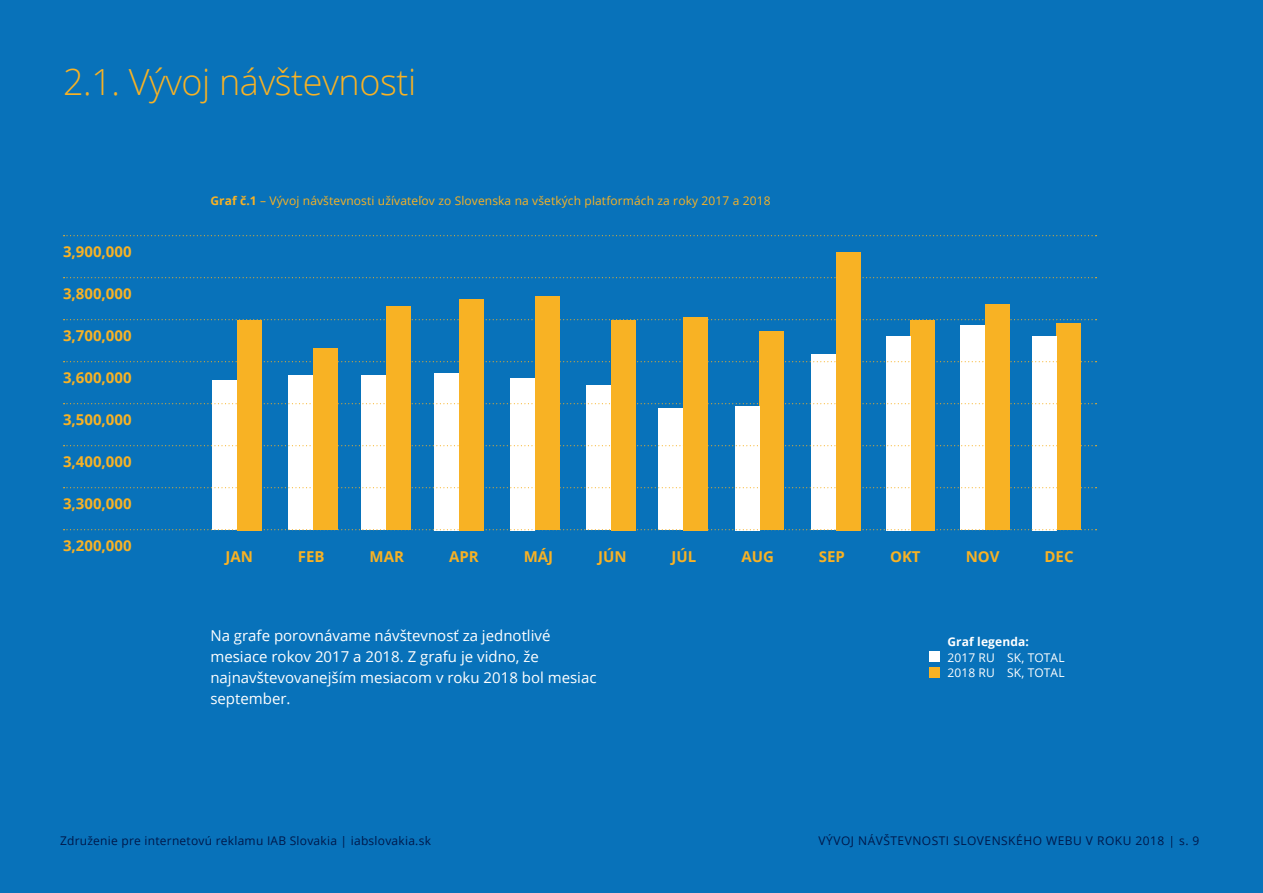
<style>
.page{position:relative;width:1263px;height:893px;background:#0872ba}
.page>*{position:absolute;margin:0;border:0;box-sizing:border-box;transform-origin:0 0}
.t1{font:300 36px "Open Sans";letter-spacing:-.01em;color:#f8b224}
.t2{font:15px/21px "Open Sans";color:#fff}
.t3{font:700 15px "Open Sans";color:#f8b224}
.t4{font:12px "Open Sans";letter-spacing:.01em;color:#f8b224}
.t5{font:12px "Open Sans";letter-spacing:.02em;color:#00194b}
.t6{font:12px "Open Sans";letter-spacing:.04em;color:#00194b}
.t7{font:12px/15.8px "Open Sans";letter-spacing:.01em;color:#fff}
.t8{font:700 12px "Open Sans";letter-spacing:.01em;color:#fff}
.s1{font-weight:700}
</style>
<div class="page">
<div style="left:212px;top:380px;width:25px;height:150px;background:#fff"></div>
<div style="left:288px;top:375px;width:25px;height:155px;background:#fff"></div>
<div style="left:361px;top:375px;width:25px;height:155px;background:#fff"></div>
<div style="left:435px;top:373px;width:24px;height:157px;background:#fff"></div>
<div style="left:510px;top:378px;width:25px;height:152px;background:#fff"></div>
<div style="left:237px;top:320px;width:25px;height:210px;background:#f8b224"></div>
<div style="left:313px;top:348px;width:24px;height:182px;background:#f8b224"></div>
<div style="left:386px;top:307px;width:24px;height:223px;background:#f8b224"></div>
<div style="left:459px;top:299px;width:25px;height:231px;background:#f8b224"></div>
<div style="left:535px;top:297px;width:24px;height:233px;background:#f8b224"></div>
<div style="left:611px;top:320px;width:24px;height:210px;background:#f8b224"></div>
<div style="left:683px;top:317px;width:24px;height:213px;background:#f8b224"></div>
<div style="left:759px;top:332px;width:25px;height:198px;background:#f8b224"></div>
<div style="left:836px;top:252px;width:25px;height:278px;background:#f8b224"></div>
<div style="left:910px;top:320px;width:25px;height:210px;background:#f8b224"></div>
<div style="left:985px;top:304px;width:24px;height:226px;background:#f8b224"></div>
<div style="left:1057px;top:324px;width:24px;height:206px;background:#f8b224"></div>
<div style="left:586px;top:386px;width:25px;height:144px;background:#fff"></div>
<div style="left:658px;top:408px;width:25px;height:122px;background:#fff"></div>
<div style="left:735px;top:406px;width:24px;height:124px;background:#fff"></div>
<div style="left:812px;top:355px;width:24px;height:175px;background:#fff"></div>
<div style="left:886px;top:336px;width:24px;height:194px;background:#fff"></div>
<div style="left:960px;top:326px;width:25px;height:204px;background:#fff"></div>
<div style="left:1032px;top:336px;width:24px;height:194px;background:#fff"></div>
<div style="left:930px;top:651px;width:10px;height:11px;background:#fff"></div>
<div style="left:930px;top:668px;width:10px;height:10px;background:#f8b224"></div>
<svg style="left:64px;top:235px;width:1032px;height:1px"></svg>
<svg style="left:64px;top:277px;width:1032px;height:1px"></svg>
<svg style="left:64px;top:319px;width:1032px;height:1px"></svg>
<svg style="left:64px;top:361px;width:1032px;height:1px"></svg>
<svg style="left:64px;top:403px;width:1032px;height:1px"></svg>
<svg style="left:64px;top:445px;width:1032px;height:1px"></svg>
<svg style="left:64px;top:487px;width:1032px;height:1px"></svg>
<svg style="left:64px;top:529px;width:1032px;height:1px"></svg>
<h1 class="t1" style="left:63px;top:57px;width:355px">2.1. Vývoj návštevnosti</h1>
<p class="t3" style="left:63px;top:241px;width:70px">3,900,000</p>
<p class="t3" style="left:63px;top:283px;width:70px">3,800,000</p>
<p class="t3" style="left:63px;top:325px;width:70px">3,700,000</p>
<p class="t3" style="left:63px;top:367px;width:70px">3,600,000</p>
<p class="t3" style="left:63px;top:409px;width:70px">3,500,000</p>
<p class="t3" style="left:63px;top:451px;width:70px">3,400,000</p>
<p class="t3" style="left:63px;top:493px;width:70px">3,300,000</p>
<p class="t3" style="left:63px;top:535px;width:70px">3,200,000</p>
<p class="t4" style="left:210px;top:192px;width:562px"><span class="s1">Graf č.1</span> – Vývoj návštevnosti užívateľov zo Slovenska na všetkých platformách za roky 2017 a 2018</p>
<p class="t3" style="left:225px;top:546px;width:29px">JAN</p>
<p class="t3" style="left:298px;top:546px;width:28px">FEB</p>
<p class="t3" style="left:370px;top:546px;width:36px">MAR</p>
<p class="t3" style="left:449px;top:546px;width:31px">APR</p>
<p class="t3" style="left:524px;top:546px;width:31px">MÁJ</p>
<p class="t3" style="left:598px;top:546px;width:30px">JÚN</p>
<p class="t3" style="left:672px;top:546px;width:26px">JÚL</p>
<p class="t3" style="left:741px;top:546px;width:34px">AUG</p>
<p class="t3" style="left:819px;top:546px;width:28px">SEP</p>
<p class="t3" style="left:890px;top:546px;width:32px">OKT</p>
<p class="t3" style="left:966px;top:546px;width:35px">NOV</p>
<p class="t3" style="left:1044px;top:546px;width:31px">DEC</p>
<p class="t2" style="left:210px;top:624px;width:388px">Na grafe porovnávame návštevnosť za jednotlivé mesiace rokov 2017 a 2018. Z grafu je vidno, že najnavštevovanejším mesiacom v roku 2018 bol mesiac september.</p>
<p class="t8" style="left:947px;top:633px;width:83px">Graf legenda:</p>
<p class="t7" style="left:947px;top:649px;width:119px">2017 RU SK, TOTAL<br>2018 RU SK, TOTAL</p>
<p class="t5" style="left:60px;top:833px;width:372px">Združenie pre internetovú reklamu IAB Slovakia | iabslovakia.sk</p>
<p class="t6" style="left:819px;top:833px;width:382px">VÝVOJ NÁVŠTEVNOSTI SLOVENSKÉHO WEBU V ROKU 2018 | s. 9</p>
</div>
